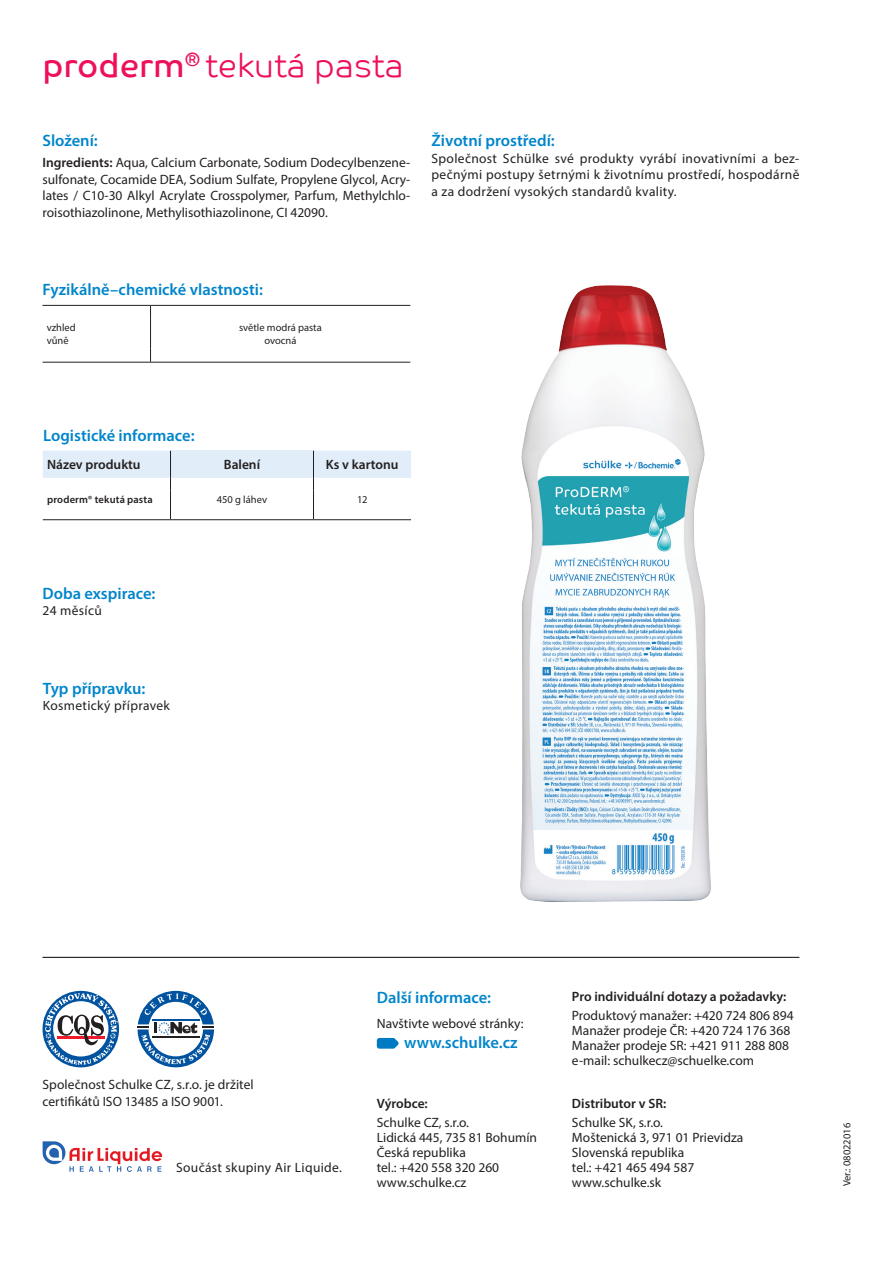
<style>
.page{position:relative;width:893px;height:1263px;background:#fff}
.page>*{position:absolute;margin:0;border:0;box-sizing:border-box;transform-origin:0 0}
.t1{font:33px "Co Text Lt";color:#ee1059}
.t2{font:600 16.5px "Myriad Pro";color:#0085cb}
.t3{font:13.5px/15px "Myriad Pro";color:#231f20}
.t4{font:600 13.5px "Myriad Pro";color:#231f20}
.t5{font:13.5px "Myriad Pro";letter-spacing:.025em;color:#231f20}
.t6{font:10.5px/13.5px "Myriad Pro";color:#231f20}
.t7{font:600 10.5px "Myriad Pro";letter-spacing:.015em;color:#231f20}
.s1{font-family:"Co Text"}
.s2{font-weight:600}
</style>
<div class="page">
<svg style="left:150px;top:306px;width:1px;height:13px"></svg>
<hr style="left:150px;top:319px;width:1px;height:30px;background:#231f20">
<svg style="left:150px;top:349px;width:1px;height:13px"></svg>
<hr style="left:43px;top:362px;width:108px;height:1px;background:#231f20">
<hr style="left:151px;top:362px;width:259px;height:1px;background:#231f20">
<hr style="left:43px;top:305px;width:108px;height:1px;background:#231f20">
<hr style="left:151px;top:305px;width:259px;height:1px;background:#231f20">
<svg style="left:43px;top:451px;width:368px;height:68px"></svg>
<hr style="left:43px;top:519px;width:128px;height:1px;background:#231f20">
<hr style="left:171px;top:519px;width:142px;height:1px;background:#231f20">
<hr style="left:313px;top:519px;width:98px;height:1px;background:#231f20">
<svg style="left:45px;top:993px;width:73px;height:72px"></svg>
<svg style="left:138px;top:991px;width:76px;height:76px"></svg>
<hr style="left:152px;top:1019px;width:48px;height:2px;background:#0153a0">
<hr style="left:152px;top:1036px;width:48px;height:1px;background:#231f20">
<svg style="left:377px;top:1038px;width:22px;height:11px"></svg>
<hr style="left:43px;top:957px;width:756px;height:1px;background:#231f20">
<img style="left:520px;top:285px;width:191px;height:617px">
<svg style="left:43px;top:1141px;width:119px;height:31px"></svg>
<h1 class="t1" style="left:43px;top:46px;width:363px"><span class="s1">proderm</span><sup>®</sup> tekutá pasta</h1>
<p class="t2" style="left:43px;top:130px;width:57px">Složení:</p>
<p class="t3" style="left:43px;top:154px;width:369px;line-height:16.5px;text-align:justify"><span class="s2">Ingredients:</span> Aqua, Calcium Carbonate, Sodium Dodecylbenzene&shy;sulfonate, Cocamide DEA, Sodium Sulfate, Propylene Glycol, Acry&shy;lates / C10-30 Alkyl Acrylate Crosspolymer, Parfum, Methylchlo&shy;roisothiazolinone, Methylisothiazolinone, CI 42090.</p>
<p class="t2" style="left:432px;top:130px;width:125px">Životní prostředí:</p>
<p class="t3" style="left:432px;top:150px;width:369px;line-height:16.5px;text-align:justify">Společnost Schülke své produkty vyrábí inovativními a bez&shy;pečnými postupy šetrnými k životnímu prostředí, hospodárně a za dodržení vysokých standardů kvality.</p>
<p class="t2" style="left:43px;top:279px;width:222px">Fyzikálně–chemické vlastnosti:</p>
<p class="t6" style="left:47px;top:320px;width:31px">vzhled vůně</p>
<p class="t6" style="left:239px;top:320px;width:84px;text-align:center">světle modrá pasta ovocná</p>
<p class="t2" style="left:43px;top:425px;width:153px">Logistické informace:</p>
<p class="t4" style="left:47px;top:456px;width:95px">Název produktu</p>
<p class="t4" style="left:224px;top:456px;width:38px">Balení</p>
<p class="t4" style="left:326px;top:456px;width:74px">Ks v kartonu</p>
<p class="t7" style="left:47px;top:492px;width:107px">proderm® tekutá pasta</p>
<p class="t6" style="left:217px;top:492px;width:52px">450 g láhev</p>
<p class="t6" style="left:357px;top:492px;width:12px">12</p>
<p class="t2" style="left:43px;top:583px;width:114px">Doba exspirace:</p>
<p class="t5" style="left:43px;top:602px;width:61px">24 měsíců</p>
<p class="t2" style="left:43px;top:678px;width:104px">Typ přípravku:</p>
<p class="t5" style="left:43px;top:697px;width:129px">Kosmetický přípravek</p>
<p class="t3" style="left:43px;top:1076px;width:213px;line-height:16.5px">Společnost Schulke CZ, s.r.o. je držitel certifikátů ISO 13485 a ISO 9001.</p>
<p class="t5" style="left:176px;top:1159px;width:167px">Součást skupiny Air Liquide.</p>
<p class="t2" style="left:377px;top:987px;width:116px">Další informace:</p>
<p class="t3" style="left:377px;top:1016px;width:148px">Navštivte webové stránky:</p>
<p class="t2" style="left:404px;top:1032px;width:115px">www.schulke.cz</p>
<p class="t4" style="left:377px;top:1095px;width:53px">Výrobce:</p>
<p class="t3" style="left:377px;top:1115px;width:162px">Schulke CZ, s.r.o.<br>Lidická 445, 735 81 Bohumín<br>Česká republika<br>tel.: +420 558 320 260 www.schulke.cz</p>
<p class="t4" style="left:572px;top:988px;width:216px">Pro individuální dotazy a požadavky:</p>
<p class="t3" style="left:572px;top:1008px;width:223px">Produktový manažer: +420 724 806 894<br>Manažer prodeje ČR: +420 724 176 368<br>Manažer prodeje SR: +421 911 288 808 e-mail: schulkecz@schuelke.com</p>
<p class="t4" style="left:572px;top:1095px;width:96px">Distributor v SR:</p>
<p class="t3" style="left:572px;top:1115px;width:173px">Schulke SK, s.r.o.<br>Moštenická 3, 971 01 Prievidza<br>Slovenská republika<br>tel.: +421 465 494 587 www.schulke.sk</p>
<p class="t6" style="left:840px;top:1186px;width:65px;rotate:-90deg">Ver.: 08022016</p>
</div>
